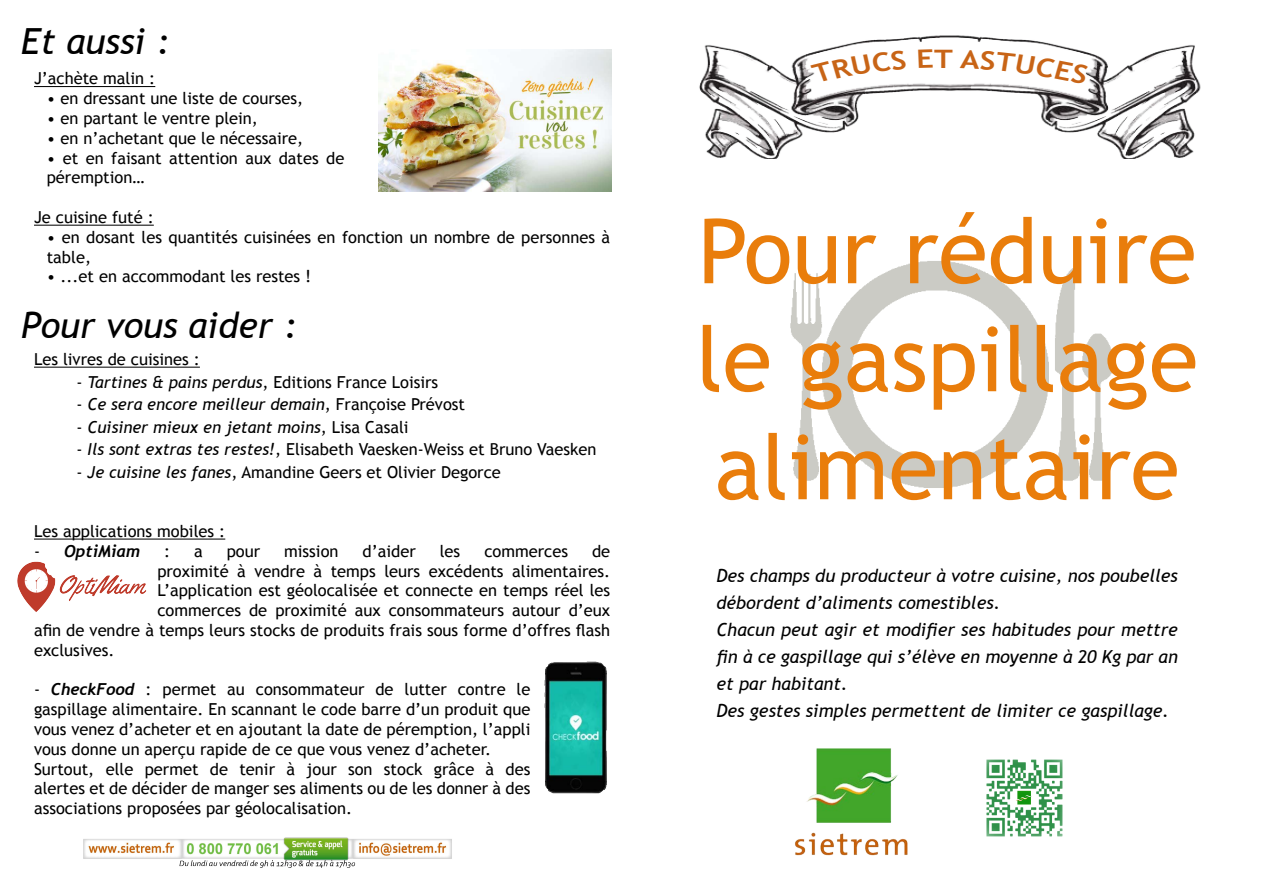
<style>
.page{position:relative;width:1263px;height:893px;background:#fff}
.page>*{position:absolute;margin:0;border:0;box-sizing:border-box;transform-origin:0 0}
.t1{font:90px/108px "Trebuchet MS";color:#e97d0b;text-align:justify}
.t2{font:italic 36px "Trebuchet MS";color:#000}
.t3{font:700 25.35px "Trebuchet MS";color:#c86416;scale:1.21 1}
.t4{font:italic 18px/27px "Trebuchet MS";color:#000}
.t5{font:16.5px/19.8px "Trebuchet MS";color:#000}
.t6{font:italic 16.5px "Trebuchet MS";color:#000}
.t7{font:italic 700 16.5px "Trebuchet";color:#000}
.s1{font-style:italic}
.s2{font-style:normal}
.s3{font-family:"Trebuchet MS";font-weight:400;font-style:normal}
.s4{font-family:"Trebuchet";font-weight:700;font-style:italic}
</style>
<div class="page">
<img style="left:699px;top:35px;width:502px;height:124px">
<img style="left:83px;top:837px;width:369px;height:31px">
<img style="left:790px;top:261px;width:324px;height:227px">
<img style="left:544px;top:661px;width:63px;height:133px">
<img style="left:378px;top:50px;width:234px;height:141px">
<img style="left:795px;top:748px;width:113px;height:108px">
<hr style="left:34px;top:86px;width:121px;height:1px;background:#000">
<hr style="left:34px;top:225px;width:120px;height:1px;background:#000">
<img style="left:17px;top:561px;width:130px;height:51px">
<hr style="left:34px;top:367px;width:166px;height:1px;background:#000">
<hr style="left:34px;top:539px;width:191px;height:1px;background:#000">
<img style="left:986px;top:759px;width:77px;height:78px">
<svg style="left:811px;top:50px;width:95px;height:33px"></svg>
<svg style="left:918px;top:50px;width:15px;height:18px"></svg>
<svg style="left:960px;top:50px;width:129px;height:35px"></svg>
<h2 class="t2" style="left:21px;top:20px;width:150px">Et aussi :</h2>
<p class="t5" style="left:34px;top:69px;width:123px">J’achète malin :</p>
<p class="t5" style="left:47px;top:89px;width:258px">• en dressant une liste de courses,</p>
<p class="t5" style="left:47px;top:109px;width:213px">• en partant le ventre plein,</p>
<p class="t5" style="left:47px;top:128px;width:258px">• en n’achetant que le nécessaire,</p>
<p class="t5" style="left:47px;top:148px;width:299px">• et en faisant attention aux dates de péremption…</p>
<p class="t5" style="left:34px;top:208px;width:121px">Je cuisine futé :</p>
<p class="t5" style="left:47px;top:227px;width:565px">• en dosant les quantités cuisinées en fonction un nombre de personnes à table,</p>
<p class="t5" style="left:47px;top:267px;width:266px">• ...et en accommodant les restes !</p>
<h2 class="t2" style="left:21px;top:303px;width:277px">Pour vous aider :</h2>
<p class="t5" style="left:34px;top:350px;width:167px">Les livres de cuisines :</p>
<p class="t5" style="left:77px;top:372px;width:363px">- <span class="s1">Tartines &amp; pains perdus</span>, Editions France Loisirs</p>
<p class="t6" style="left:77px;top:394px;width:390px"><span class="s2">-</span> Ce sera encore meilleur demain<span class="s2">, Françoise Prévost</span></p>
<p class="t6" style="left:77px;top:417px;width:334px"><span class="s2">-</span> Cuisiner mieux en jetant moins<span class="s2">, Lisa Casali</span></p>
<p class="t5" style="left:77px;top:440px;width:521px">- <span class="s1">Ils sont extras tes restes!</span>, Elisabeth Vaesken-Weiss et Bruno Vaesken</p>
<p class="t5" style="left:77px;top:462px;width:426px">- <span class="s1">Je cuisine les fanes</span>, Amandine Geers et Olivier Degorce</p>
<p class="t5" style="left:34px;top:521px;width:193px">Les applications mobiles :</p>
<p class="t7" style="left:34px;top:541px;width:107px"><span class="s3">-</span> OptiMiam</p>
<p class="t5" style="left:164px;top:541px;width:8px">:</p>
<p class="t5" style="left:194px;top:541px;width:10px">a</p>
<p class="t5" style="left:227px;top:541px;width:35px">pour</p>
<p class="t5" style="left:284px;top:541px;width:56px">mission</p>
<p class="t5" style="left:363px;top:541px;width:55px">d’aider</p>
<p class="t5" style="left:440px;top:541px;width:22px">les</p>
<p class="t5" style="left:484px;top:541px;width:85px">commerces</p>
<p class="t5" style="left:592px;top:541px;width:20px">de</p>
<p class="t5" style="left:157px;top:561px;width:454px">proximité à vendre à temps leurs excédents alimentaires.</p>
<p class="t5" style="left:157px;top:581px;width:454px">L’application est géolocalisée et connecte en temps réel les</p>
<p class="t5" style="left:157px;top:601px;width:454px">commerces de proximité aux consommateurs autour d’eux</p>
<p class="t5" style="left:34px;top:620px;width:578px">afin de vendre à temps leurs stocks de produits frais sous forme d’offres flash</p>
<p class="t5" style="left:34px;top:640px;width:82px">exclusives.</p>
<p class="t5" style="left:34px;top:680px;width:498px">- <span class="s4">CheckFood</span> : permet au consommateur de lutter contre le gaspillage alimentaire. En scannant le code barre d’un produit que vous venez d’acheter et en ajoutant la date de péremption, l’appli vous donne un aperçu rapide de ce que vous venez d’acheter.<br>Surtout, elle permet de tenir à jour son stock grâce à des alertes et de décider de manger ses aliments ou de les donner à des associations proposées par géolocalisation.</p>
<h3 class="t3" style="left:934px;top:43px;width:17px">T</h3>
<h1 class="t1" style="left:696px;top:199px;width:503px">Pour réduire le gaspillage alimentaire</h1>
<p class="t4" style="left:716px;top:562px;width:463px">Des champs du producteur à votre cuisine, nos poubelles débordent d’aliments comestibles.<br>Chacun peut agir et modifier ses habitudes pour mettre fin à ce gaspillage qui s’élève en moyenne à 20 Kg par an et par habitant.<br>Des gestes simples permettent de limiter ce gaspillage.</p>
</div>
